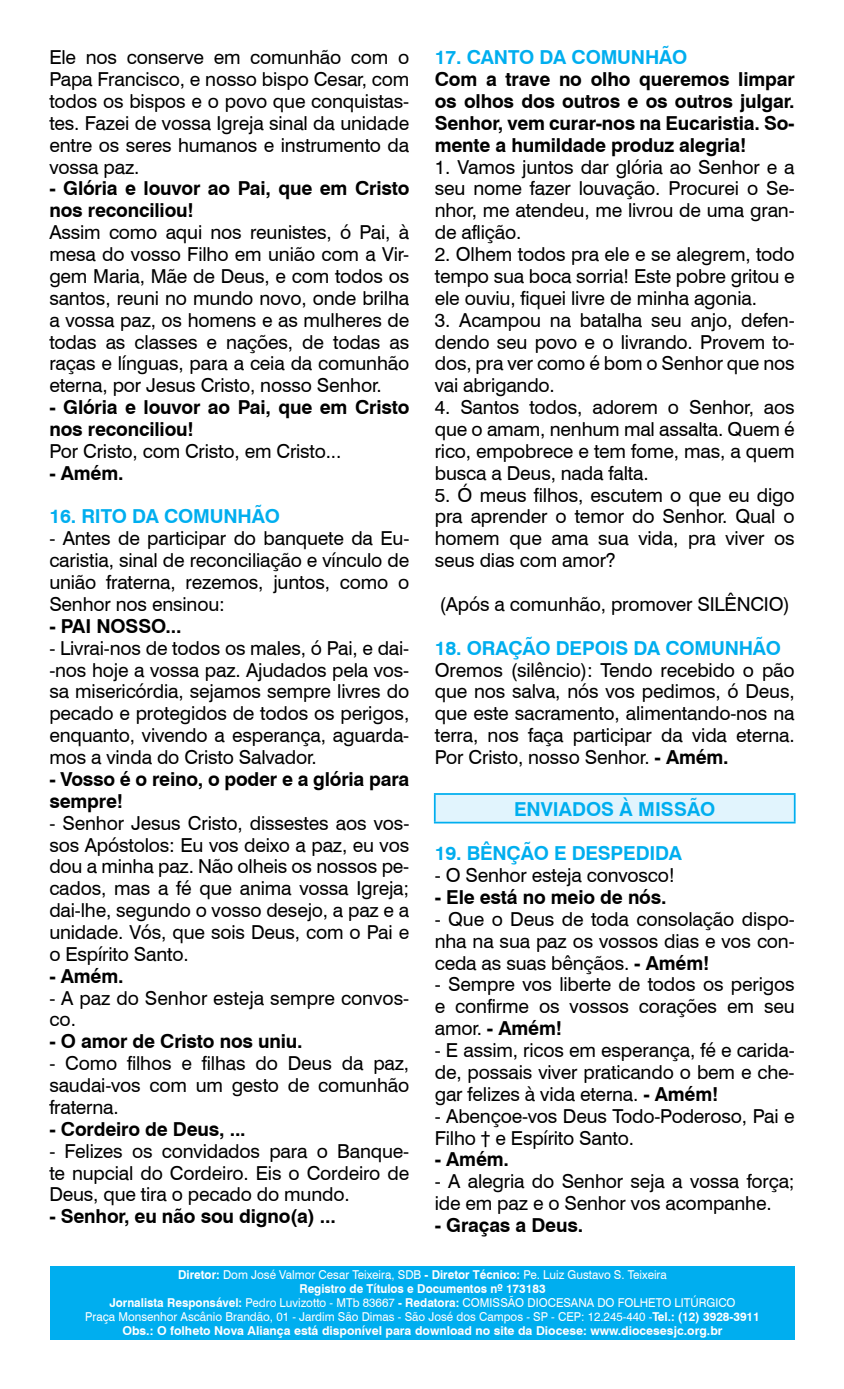
<style>
.page{position:relative;width:844px;height:1389px;background:#fff}
.page>*{position:absolute;margin:0;border:0;box-sizing:border-box;transform-origin:0 0}
.t1{font:19.25px/21.9px "Swiss 721 BT";letter-spacing:-.01em;color:#000;text-align:justify}
.t2{font:700 19.25px/21.9px "Swiss 721 BT";letter-spacing:-.01em;color:#000}
.t3{font:700 19.25px "Swiss 721 BT";letter-spacing:-.01em;color:#00aeef}
.t4{font:700 12.25px/14px "Swiss 721 BT";color:#fff;text-align:center;scale:.95 1}
.s1{font-weight:700}
.s2{font-weight:400}
</style>
<div class="page">
<div style="left:50px;top:1266px;width:744px;height:73px;background:#00aeef"></div>
<div style="left:434px;top:794px;width:360px;height:29px;background:#e1f4fd"></div>
<hr style="left:434px;top:793px;width:361px;height:2px;background:#00aeef">
<svg style="left:434px;top:795px;width:1px;height:27px"></svg>
<hr style="left:793px;top:795px;width:2px;height:27px;background:#00aeef">
<hr style="left:434px;top:822px;width:361px;height:1px;background:#00aeef">
<p class="t1" style="left:49px;top:46px;width:361px">Ele nos conserve em comunhão com o Papa Francisco, e nosso bispo Cesar, com todos os bispos e o povo que conquistas&shy;tes. Fazei de vossa Igreja sinal da unidade entre os seres humanos e instrumento da vossa paz.</p>
<p class="t2" style="left:49px;top:177px;width:361px">- Glória e louvor ao Pai, que em Cristo nos reconciliou!</p>
<p class="t1" style="left:49px;top:221px;width:361px">Assim como aqui nos reunistes, ó Pai, à mesa do vosso Filho em união com a Vir&shy;gem Maria, Mãe de Deus, e com todos os santos, reuni no mundo novo, onde brilha a vossa paz, os homens e as mulheres de todas as classes e nações, de todas as raças e línguas, para a ceia da comunhão eterna, por Jesus Cristo, nosso Senhor.</p>
<p class="t2" style="left:49px;top:396px;width:361px">- Glória e louvor ao Pai, que em Cristo nos reconciliou!</p>
<p class="t1" style="left:49px;top:439px;width:293px">Por Cristo, com Cristo, em Cristo...</p>
<p class="t2" style="left:49px;top:461px;width:76px">- Amém.</p>
<p class="t3" style="left:49px;top:503px;width:232px">16. RITO DA COMUNHÃO</p>
<p class="t1" style="left:49px;top:527px;width:361px">- Antes de participar do banquete da Eu&shy;caristia, sinal de reconciliação e vínculo de união fraterna, rezemos, juntos, como o Senhor nos ensinou:</p>
<p class="t2" style="left:49px;top:614px;width:134px">- PAI NOSSO...</p>
<p class="t1" style="left:49px;top:636px;width:361px">- Livrai-nos de todos os males, ó Pai, e dai--nos hoje a vossa paz. Ajudados pela vos&shy;sa misericórdia, sejamos sempre livres do pecado e protegidos de todos os perigos, enquanto, vivendo a esperança, aguarda&shy;mos a vinda do Cristo Salvador.</p>
<p class="t2" style="left:49px;top:767px;width:361px">- Vosso é o reino, o poder e a glória para sempre!</p>
<p class="t1" style="left:49px;top:811px;width:361px">- Senhor Jesus Cristo, dissestes aos vos&shy;sos Apóstolos: Eu vos deixo a paz, eu vos dou a minha paz. Não olheis os nossos pe&shy;cados, mas a fé que anima vossa Igreja; dai-lhe, segundo o vosso desejo, a paz e a unidade. Vós, que sois Deus, com o Pai e o Espírito Santo.</p>
<p class="t2" style="left:49px;top:964px;width:76px">- Amém.</p>
<p class="t1" style="left:49px;top:986px;width:361px">- A paz do Senhor esteja sempre convos&shy;co.</p>
<p class="t2" style="left:49px;top:1030px;width:255px">- O amor de Cristo nos uniu.</p>
<p class="t1" style="left:49px;top:1052px;width:361px">- Como filhos e filhas do Deus da paz, saudai-vos com um gesto de comunhão fraterna.</p>
<p class="t2" style="left:49px;top:1117px;width:198px">- Cordeiro de Deus, ...</p>
<p class="t1" style="left:49px;top:1139px;width:361px">- Felizes os convidados para o Banque&shy;te nupcial do Cordeiro. Eis o Cordeiro de Deus, que tira o pecado do mundo.</p>
<p class="t2" style="left:49px;top:1205px;width:288px">- Senhor, eu não sou digno(a) ...</p>
<p class="t3" style="left:434px;top:44px;width:254px">17. CANTO DA COMUNHÃO</p>
<p class="t2" style="left:434px;top:68px;width:361px;text-align:justify">Com a trave no olho queremos limpar os olhos dos outros e os outros julgar.<br>Senhor, vem curar-nos na Eucaristia. So&shy;mente a humildade produz alegria!</p>
<p class="t1" style="left:434px;top:155px;width:361px">1. Vamos juntos dar glória ao Senhor e a seu nome fazer louvação. Procurei o Se&shy;nhor, me atendeu, me livrou de uma gran&shy;de aflição.</p>
<p class="t1" style="left:434px;top:243px;width:361px">2. Olhem todos pra ele e se alegrem, todo tempo sua boca sorria! Este pobre gritou e ele ouviu, fiquei livre de minha agonia.</p>
<p class="t1" style="left:434px;top:308px;width:361px">3. Acampou na batalha seu anjo, defen&shy;dendo seu povo e o livrando. Provem to&shy;dos, pra ver como é bom o Senhor que nos vai abrigando.</p>
<p class="t1" style="left:434px;top:396px;width:361px">4. Santos todos, adorem o Senhor, aos que o amam, nenhum mal assalta. Quem é rico, empobrece e tem fome, mas, a quem busca a Deus, nada falta.</p>
<p class="t1" style="left:434px;top:483px;width:361px">5. Ó meus filhos, escutem o que eu digo pra aprender o temor do Senhor. Qual o homem que ama sua vida, pra viver os seus dias com amor?</p>
<p class="t1" style="left:439px;top:592px;width:352px">(Após a comunhão, promover SILÊNCIO)</p>
<p class="t3" style="left:434px;top:635px;width:348px">18. ORAÇÃO DEPOIS DA COMUNHÃO</p>
<p class="t1" style="left:434px;top:658px;width:361px">Oremos (silêncio): Tendo recebido o pão que nos salva, nós vos pedimos, ó Deus, que este sacramento, alimentando-nos na terra, nos faça participar da vida eterna.<br>Por Cristo, nosso Senhor. <span class="s1">- Amém.</span></p>
<p class="t3" style="left:514px;top:795px;width:203px">ENVIADOS À MISSÃO</p>
<p class="t3" style="left:434px;top:840px;width:249px">19. BÊNÇÃO E DESPEDIDA</p>
<p class="t1" style="left:434px;top:864px;width:242px">- O Senhor esteja convosco!</p>
<p class="t2" style="left:434px;top:886px;width:233px">- Ele está no meio de nós.</p>
<p class="t1" style="left:434px;top:907px;width:361px">- Que o Deus de toda consolação dispo&shy;nha na sua paz os vossos dias e vos con&shy;ceda as suas bênçãos. <span class="s1">- Amém!</span></p>
<p class="t1" style="left:434px;top:973px;width:361px">- Sempre vos liberte de todos os perigos e confirme os vossos corações em seu amor. <span class="s1">- Amém!</span></p>
<p class="t1" style="left:434px;top:1039px;width:361px">- E assim, ricos em esperança, fé e carida&shy;de, possais viver praticando o bem e che&shy;gar felizes à vida eterna. <span class="s1">- Amém!</span></p>
<p class="t1" style="left:434px;top:1104px;width:361px">- Abençoe-vos Deus Todo-Poderoso, Pai e<br>Filho † e Espírito Santo.</p>
<p class="t2" style="left:434px;top:1148px;width:76px">- Amém.</p>
<p class="t1" style="left:434px;top:1170px;width:361px">- A alegria do Senhor seja a vossa força; ide em paz e o Senhor vos acompanhe.</p>
<p class="t2" style="left:434px;top:1214px;width:150px">- Graças a Deus.</p>
<p class="t4" style="left:85px;top:1268px;width:711px">Diretor: <span class="s2">Dom José Valmor Cesar Teixeira, SDB</span> - Diretor Técnico: <span class="s2">Pe. Luiz Gustavo S. Teixeira<br></span>Registro de Títulos e Documentos nº 173183<br>Jornalista Responsável: <span class="s2">Pedro Luvizotto - MTb 83667</span> - Redatora: <span class="s2">COMISSÃO DIOCESANA DO FOLHETO LITÚRGICO<br>Praça Monsenhor Ascânio Brandão, 01 - Jardim São Dimas - São José dos Campos - SP - CEP: 12.245-440 -</span>Tel.: (12) 3928-3911<br>Obs.: O folheto Nova Aliança está disponível para download no site da Diocese: www.diocesesjc.org.br</p>
</div>
